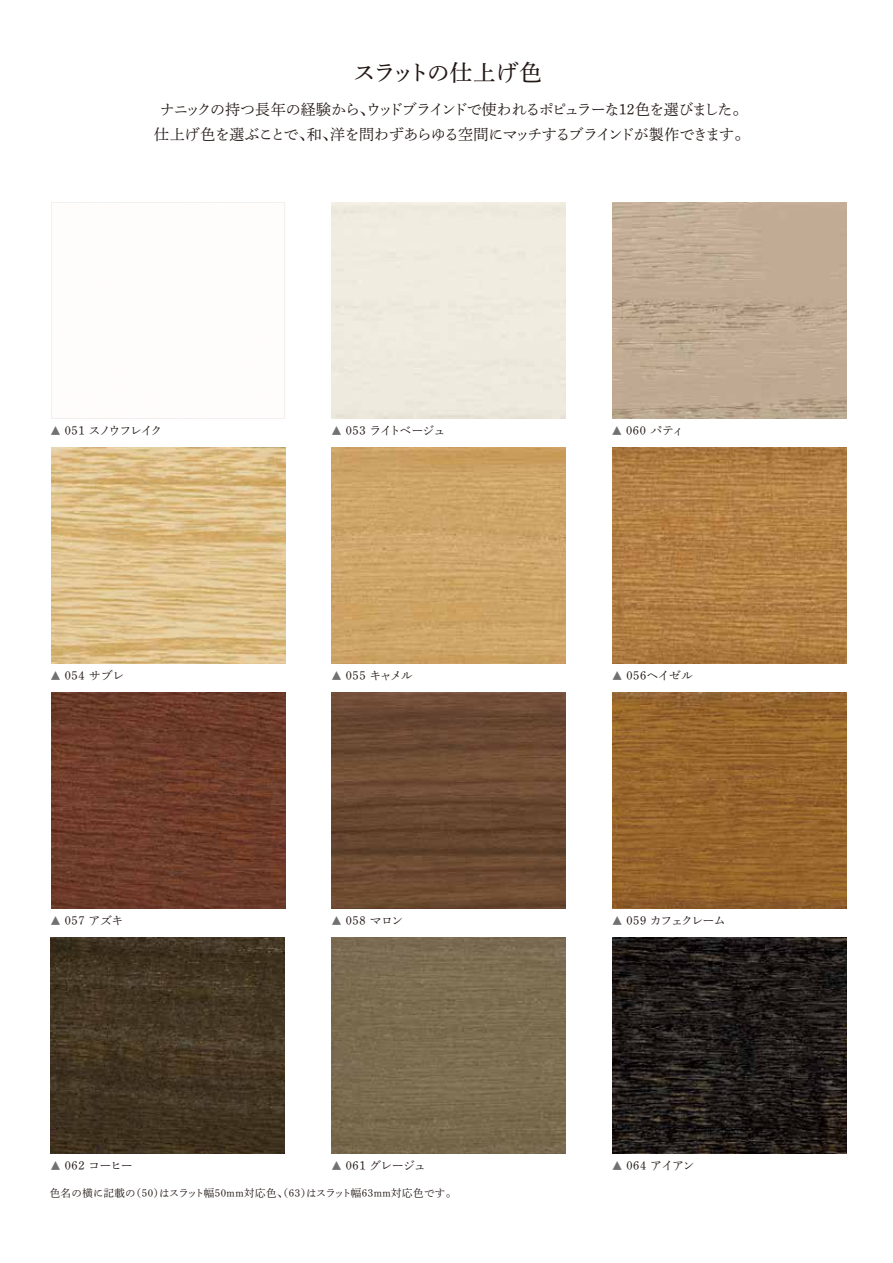
<style>
.page{position:relative;width:893px;height:1263px;background:#fff}
.page>*{position:absolute;margin:0;border:0;box-sizing:border-box;transform-origin:0 0}
.t1{font:22.5px "DNP Shuei Min Pr 6 M";letter-spacing:-.04em;color:#221815}
.t2{font:15px/25.5px "DNP Shuei Min Pr 6 L";letter-spacing:-.07em;color:#221815;text-align:center}
.t3{font:12px "DNP Shuei Min Pr 6 L";letter-spacing:-.06em;color:#221815}
.t4{font:12px "DNP Shuei Min Pr 6 L";letter-spacing:-.08em;color:#221815}
.t5{font:12px "DNP Shuei Min Pr 6 L";letter-spacing:-.11em;color:#221815}
.t6{font:12px "DNP Shuei Min Pr 6 L";letter-spacing:-.085em;color:#221815}
.t7{font:12px "DNP Shuei Min Pr 6 L";letter-spacing:.025em;color:#221815}
.t8{font:10.5px "DNP Shuei Min Pr 6 L";letter-spacing:.05em;color:#221815}
.s1{font-family:"Koz Go Pr 6 N";font-size:10.8px;color:#727171}
</style>
<div class="page">
<img style="left:51px;top:448px;width:234px;height:216px">
<img style="left:332px;top:448px;width:234px;height:216px">
<img style="left:612px;top:448px;width:234px;height:216px">
<img style="left:332px;top:693px;width:234px;height:216px">
<img style="left:51px;top:693px;width:234px;height:216px">
<img style="left:612px;top:693px;width:234px;height:216px">
<svg style="left:51px;top:202px;width:234px;height:216px"></svg>
<img style="left:612px;top:202px;width:234px;height:216px">
<img style="left:332px;top:937px;width:234px;height:216px">
<img style="left:51px;top:937px;width:234px;height:216px">
<img style="left:612px;top:937px;width:234px;height:216px">
<h1 class="t1" style="left:353px;top:52px;width:190px">スラットの仕上げ色</h1>
<p class="t2" style="left:154px;top:94px;width:597px">ナニックの持つ長年の経験から、ウッドブラインドで使われるポピュラーな１２色を選びました。仕上げ色を選ぶことで、和、洋を問わずあらゆる空間にマッチするブラインドが製作できます。</p>
<p class="t5" style="left:51px;top:420px;width:113px"><span class="s1">▲</span> 051 スノウフレイク</p>
<p class="t6" style="left:332px;top:420px;width:115px"><span class="s1">▲</span> 053 ライトベージュ</p>
<p class="t3" style="left:612px;top:420px;width:74px"><span class="s1">▲</span> 060 パティ</p>
<p class="t3" style="left:51px;top:665px;width:75px"><span class="s1">▲</span> 054 サブレ</p>
<p class="t3" style="left:332px;top:665px;width:83px"><span class="s1">▲</span> 055 キャメル</p>
<p class="t7" style="left:612px;top:665px;width:82px"><span class="s1">▲</span> 056ヘイゼル</p>
<p class="t3" style="left:51px;top:909px;width:74px"><span class="s1">▲</span> 057 アズキ</p>
<p class="t3" style="left:332px;top:909px;width:73px"><span class="s1">▲</span> 058 マロン</p>
<p class="t4" style="left:612px;top:909px;width:115px"><span class="s1">▲</span> 059 カフェクレーム</p>
<p class="t3" style="left:51px;top:1155px;width:84px"><span class="s1">▲</span> 062 コーヒー</p>
<p class="t3" style="left:332px;top:1155px;width:96px"><span class="s1">▲</span> 061 グレージュ</p>
<p class="t3" style="left:612px;top:1155px;width:84px"><span class="s1">▲</span> 064 アイアン</p>
<p class="t8" style="left:50px;top:1183px;width:408px">色名の横に記載の（50）はスラット幅50mm対応色、（63）はスラット幅63mm対応色です。</p>
</div>
